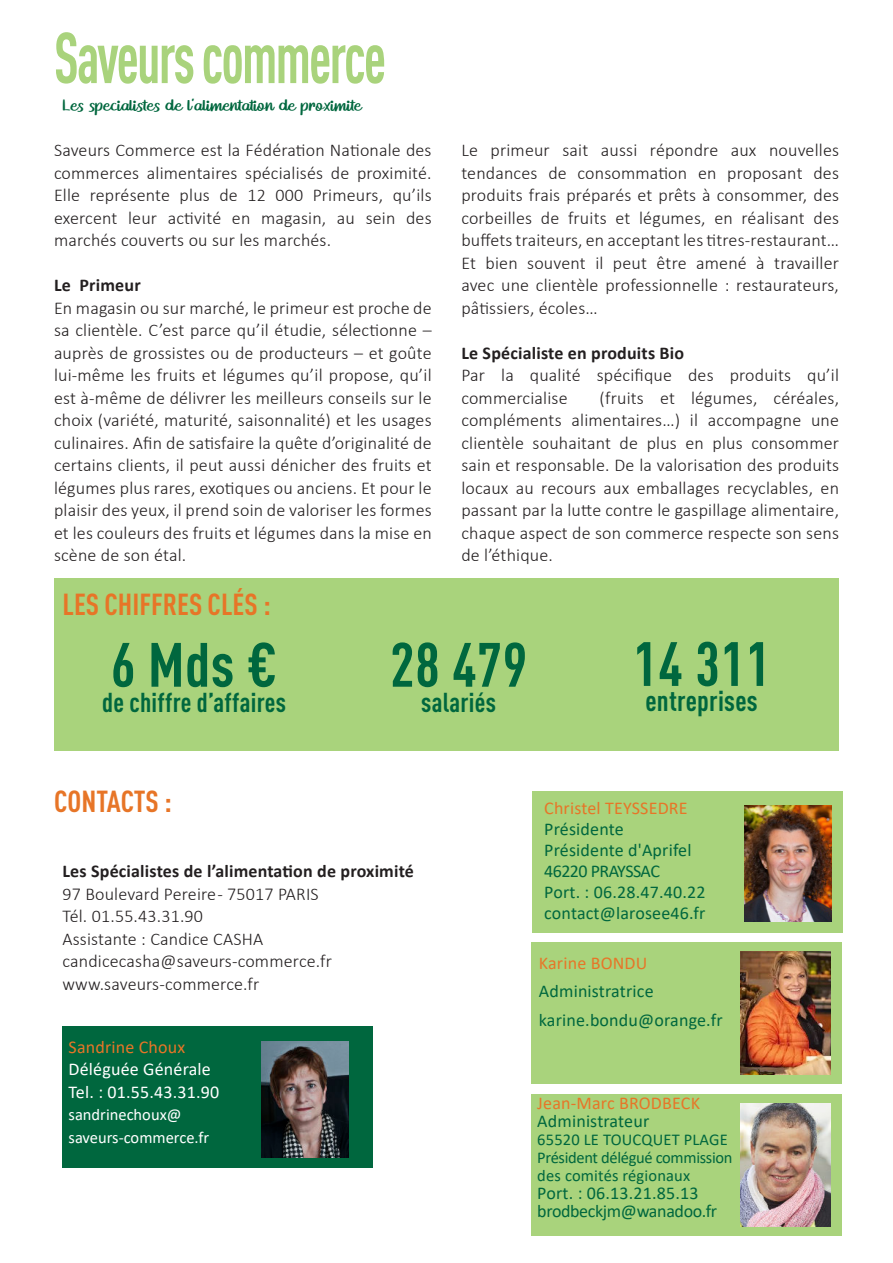
<style>
.page{position:relative;width:893px;height:1263px;background:#fff}
.page>*{position:absolute;margin:0;border:0;box-sizing:border-box;transform-origin:0 0}
.t1{font:700 condensed 70.95px "DIN Pro";letter-spacing:-.03em;color:#a9d37c;scale:.79 1}
.t2{font:700 condensed 61.5px "DIN Pro";letter-spacing:.01em;color:#00673e}
.t3{font:700 condensed 30px "DIN Pro";color:#e77527}
.t4{font:700 condensed 28.5px "DIN Pro";letter-spacing:.01em;color:#00673e}
.t5{font:700 condensed 27px "DIN Pro";letter-spacing:.01em;color:#00673e}
.t6{font:300 18px/22.5px "Calibri";letter-spacing:.01em;color:#231f20;text-align:justify}
.t7{font:18px/21px "Calibri";letter-spacing:.01em;color:#00673e}
.t8{font:700 18px "Calibri";letter-spacing:.01em;color:#231f20}
.t9{font:18px "Calibri";letter-spacing:.01em;color:#e77527}
.t10{font:18px "Homework";color:#00673e}
.t11{font:18px/18px "Calibri";letter-spacing:-.02em;color:#00673e}
.t12{font:18px/22.5px "Calibri";letter-spacing:.01em;color:#fff}
.t13{font:16.5px/18px "Calibri";color:#00673e}
.t14{font:16.5px/22.5px "Calibri";color:#fff}
</style>
<div class="page">
<div style="left:54px;top:579px;width:785px;height:172px;background:#a9d37c"></div>
<div style="left:533px;top:791px;width:310px;height:142px;background:#a9d37c"></div>
<div style="left:532px;top:1094px;width:310px;height:142px;background:#a9d37c"></div>
<img style="left:740px;top:1103px;width:91px;height:124px">
<div style="left:532px;top:942px;width:310px;height:142px;background:#a9d37c"></div>
<img style="left:740px;top:951px;width:91px;height:124px">
<div style="left:63px;top:1026px;width:310px;height:142px;background:#00673e"></div>
<img style="left:744px;top:806px;width:88px;height:115px">
<img style="left:261px;top:1041px;width:88px;height:116px">
<h1 class="t1" style="left:54px;top:19px;width:422px">Saveurs commerce</h1>
<p class="t10" style="left:63px;top:98px;width:301px">Lès spècialistès dè l’alimèntation dè proximitè</p>
<p class="t6" style="left:54px;top:139px;width:379px">Saveurs Commerce est la Fédération Nationale des commerces alimentaires spécialisés de proximité.<br>Elle représente plus de 12 000 Primeurs, qu’ils exercent leur activité en magasin, au sein des marchés couverts ou sur les marchés.</p>
<p class="t8" style="left:54px;top:273px;width:88px">Le Primeur</p>
<p class="t6" style="left:54px;top:296px;width:379px">En magasin ou sur marché, le primeur est proche de sa clientèle. C’est parce qu’il étudie, sélectionne – auprès de grossistes ou de producteurs – et goûte lui-même les fruits et légumes qu’il propose, qu’il est à-même de délivrer les meilleurs conseils sur le choix (variété, maturité, saisonnalité) et les usages culinaires. Afin de satisfaire la quête d’originalité de certains clients, il peut aussi dénicher des fruits et légumes plus rares, exotiques ou anciens. Et pour le plaisir des yeux, il prend soin de valoriser les formes et les couleurs des fruits et légumes dans la mise en scène de son étal.</p>
<h3 class="t3" style="left:63px;top:588px;width:210px">LES CHIFFRES CLÉS :</h3>
<p class="t6" style="left:461px;top:139px;width:379px">Le primeur sait aussi répondre aux nouvelles tendances de consommation en proposant des produits frais préparés et prêts à consommer, des corbeilles de fruits et légumes, en réalisant des buffets traiteurs, en acceptant les titres-restaurant… Et bien souvent il peut être amené à travailler avec une clientèle professionnelle : restaurateurs, pâtissiers, écoles…</p>
<p class="t8" style="left:461px;top:340px;width:224px">Le Spécialiste en produits Bio</p>
<p class="t6" style="left:461px;top:364px;width:379px">Par la qualité spécifique des produits qu’il commercialise</p>
<p class="t6" style="left:461px;top:388px;width:379px;text-indent:138px">(fruits et légumes, céréales, compléments alimentaires…) il accompagne une clientèle souhaitant de plus en plus consommer sain et responsable. De la valorisation des produits locaux au recours aux emballages recyclables, en passant par la lutte contre le gaspillage alimentaire, chaque aspect de son commerce respecte son sens de l’éthique.</p>
<h2 class="t2" style="left:111px;top:631px;width:168px">6 Mds €</h2>
<h3 class="t5" style="left:102px;top:688px;width:185px">de chiffre d’affaires</h3>
<h2 class="t2" style="left:390px;top:631px;width:139px">28 479</h2>
<h3 class="t5" style="left:421px;top:688px;width:76px">salariés</h3>
<h2 class="t2" style="left:633px;top:631px;width:139px">14 311</h2>
<h3 class="t4" style="left:645px;top:686px;width:114px">entreprises</h3>
<h3 class="t3" style="left:54px;top:785px;width:119px">CONTACTS :</h3>
<p class="t9" style="left:544px;top:799px;width:145px">Christel TEYSSEDRE</p>
<p class="t7" style="left:544px;top:819px;width:163px">Présidente<br>Présidente d'Aprifel<br>46220 PRAYSSAC<br>Port. : 06.28.47.40.22 contact@larosee46.fr</p>
<p class="t8" style="left:63px;top:858px;width:353px">Les Spécialistes de l’alimentation de proximité</p>
<p class="t6" style="left:63px;top:882px;width:271px;text-align:left">97 Boulevard Pereire - 75017 PARIS<br>Tél. 01.55.43.31.90<br>Assistante : Candice CASHA candicecasha@saveurs-commerce.fr www.saveurs-commerce.fr</p>
<p class="t9" style="left:539px;top:954px;width:110px">Karine BONDU</p>
<p class="t7" style="left:539px;top:977px;width:185px;line-height:28.5px">Administratrice karine.bondu@orange.fr</p>
<p class="t9" style="left:69px;top:1038px;width:118px">Sandrine Choux</p>
<p class="t12" style="left:69px;top:1058px;width:152px">Déléguée Générale<br>Tel. : 01.55.43.31.90</p>
<p class="t14" style="left:69px;top:1104px;width:142px">sandrinechoux@ saveurs-commerce.fr</p>
<p class="t9" style="left:537px;top:1094px;width:164px">Jean-Marc BRODBECK</p>
<p class="t7" style="left:537px;top:1111px;width:114px">Administrateur</p>
<p class="t13" style="left:537px;top:1131px;width:197px">65520 LE TOUCQUET PLAGE<br>Président délégué commission des comités régionaux</p>
<p class="t11" style="left:537px;top:1184px;width:181px">Port. : 06.13.21.85.13 brodbeckjm@wanadoo.fr</p>
</div>
